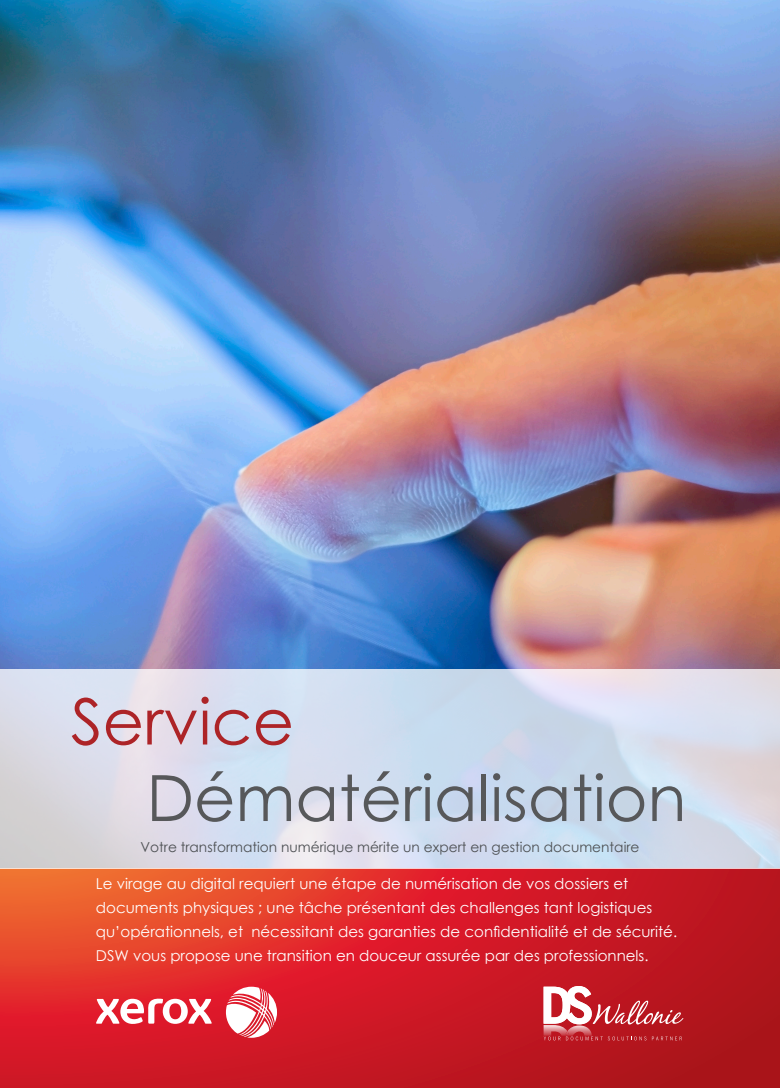
<style>
.page{position:relative;width:780px;height:1088px;background:#fff}
.page>*{position:absolute;margin:0;border:0;box-sizing:border-box;transform-origin:0 0}
.Cover_Page_Header{font:63.75px "Century Gothic";color:#57585a}
.Cover_Page_Header-2{font:63.75px "Century Gothic";color:#ad2427}
.Page_Section_Title{font:15px/23.8px "Century Gothic";color:#fff}
.Cover_Subhead{font:13.75px "Century Gothic";color:#4d5053}
</style>
<div class="page">
<svg style="left:0;top:868px;width:780px;height:220px;background:#d12527"></svg>
<img style="left:0;top:0;width:780px;height:669px">
<svg style="left:0;top:669px;width:780px;height:199px;background:#d5dceb"></svg>
<svg style="left:96px;top:998px;width:116px;height:26px"></svg>
<svg style="left:226px;top:987px;width:51px;height:51px"></svg>
<svg style="left:543px;top:986px;width:140px;height:54px"></svg>
<p class="Cover_Page_Header-2" style="left:71px;top:677px;width:225px">Service</p>
<p class="Cover_Page_Header" style="left:146px;top:753px;width:541px">Dématérialisation</p>
<p class="Cover_Subhead" style="left:140px;top:837px;width:500px">Votre transformation numérique mérite un expert en gestion documentaire</p>
<p class="Page_Section_Title" style="left:96px;top:872px;width:582px">Le virage au digital requiert une étape de numérisation de vos dossiers et documents physiques ; une tâche présentant des challenges tant logistiques qu’opérationnels, et nécessitant des garanties de confidentialité et de sécurité.<br>DSW vous propose une transition en douceur assurée par des professionnels.</p>
</div>
